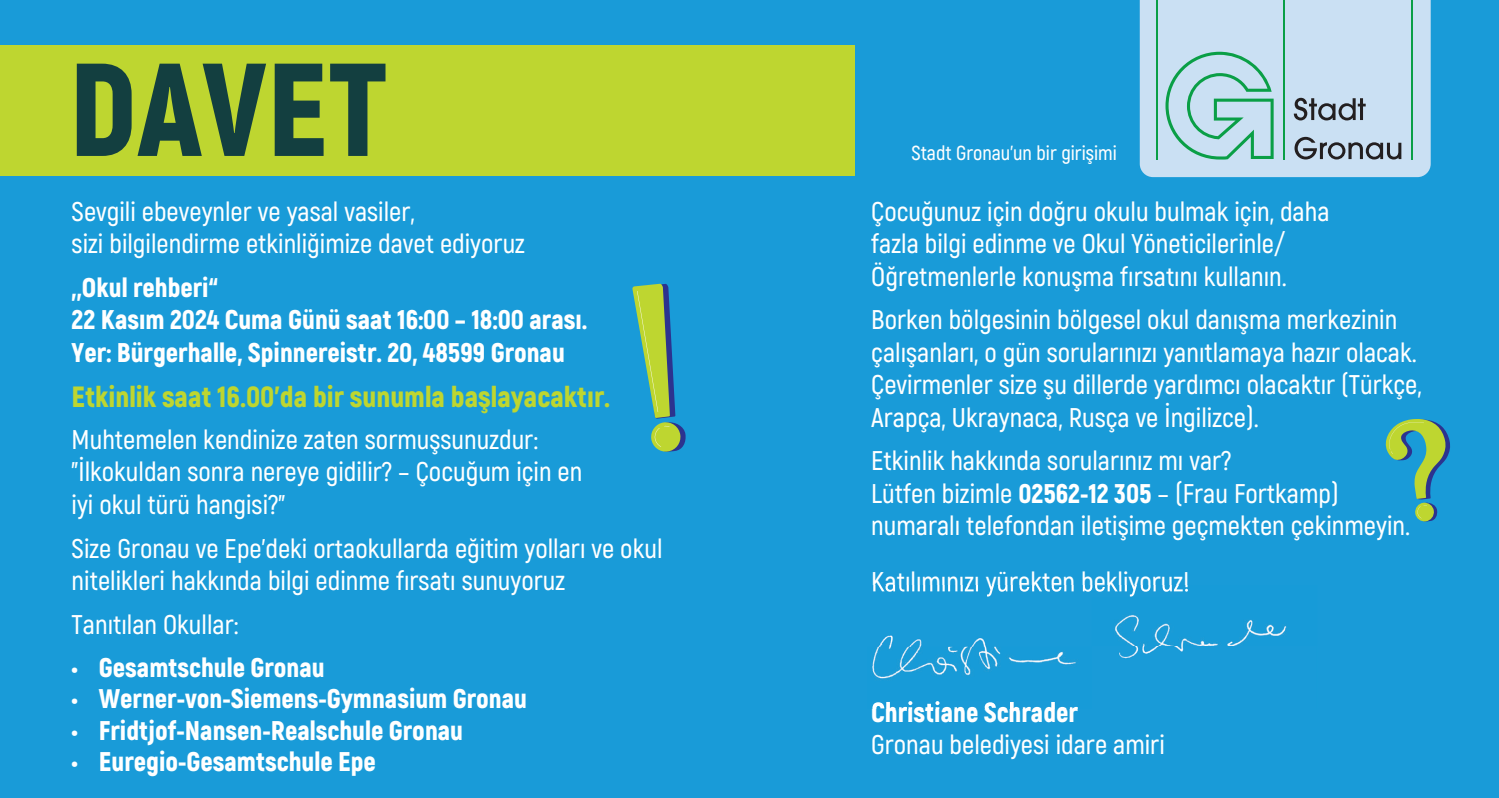
<style>
.page{position:relative;width:1499px;height:798px;background:#fff}
.page>*{position:absolute;margin:0;border:0;box-sizing:border-box;transform-origin:0 0}
.t1{font:900 131.62px "Akrobat";color:#133f40}
.t2{font:900 29.25px "Akrobat";color:#bed630}
.t3{font:600 27px/32.4px "Akrobat";color:#fff}
.t4{font:900 27px/32.4px "Akrobat";color:#fff}
.t5{font:600 20.25px "Akrobat";color:#fff}
.s1{font-weight:900}
</style>
<div class="page">
<div style="left:0;top:0;width:1499px;height:797px;background:#199bd8"></div>
<div style="left:0;top:45px;width:855px;height:130px;background:#bed630"></div>
<div style="left:1140px;top:0;width:291px;height:177px;background:#cae0f3"></div>
<svg style="left:632px;top:283px;width:54px;height:169px"></svg>
<img style="left:872px;top:596px;width:415px;height:83px">
<img style="left:873px;top:585px;width:315px;height:11px">
<img style="left:872px;top:701px;width:206px;height:7px">
<hr style="left:1156px;top:0;width:1px;height:159px;background:#0a9f46">
<hr style="left:1283px;top:0;width:2px;height:159px;background:#0a9f46">
<hr style="left:1411px;top:0;width:2px;height:159px;background:#0a9f46">
<svg style="left:1294px;top:98px;width:72px;height:22px;background:#8894a0"></svg>
<svg style="left:1165px;top:52px;width:108px;height:107px;background:#a9d4d5"></svg>
<svg style="left:1294px;top:137px;width:107px;height:22px;background:#93a0ad"></svg>
<svg style="left:1385px;top:419px;width:65px;height:103px"></svg>
<h1 class="t1" style="left:69px;top:24px;width:320px">DAVET</h1>
<p class="t3" style="left:72px;top:195px;width:455px">Sevgili ebeveynler ve yasal vasiler,<br>sizi bilgilendirme etkinliğimize davet ediyoruz</p>
<p class="t4" style="left:72px;top:271px;width:517px">„,Okul rehberi“<br>22 Kasım 2024 Cuma Günü saat 16:00 – 18:00 arası.<br>Yer: Bürgerhalle, Spinnereistr. 20, 48599 Gronau</p>
<p class="t2" style="left:72px;top:377px;width:540px">Etkinlik saat 16.00'da bir sunumla başlayacaktır.</p>
<p class="t3" style="left:72px;top:423px;width:512px">Muhtemelen kendinize zaten sormuşsunuzdur: "İlkokuldan sonra nereye gidilir? – Çocuğum için en iyi okul türü hangisi?”</p>
<p class="t3" style="left:72px;top:531px;width:592px">Size Gronau ve Epe'deki ortaokullarda eğitim yolları ve okul nitelikleri hakkında bilgi edinme fırsatı sunuyoruz</p>
<p class="t3" style="left:72px;top:607px;width:168px">Tanıtılan Okullar:</p>
<p class="t4" style="left:72px;top:650px;width:255px">• Gesamtschule Gronau</p>
<p class="t4" style="left:72px;top:682px;width:457px">• Werner-von-Siemens-Gymnasium Gronau</p>
<p class="t4" style="left:72px;top:713px;width:393px">• Fridtjof-Nansen-Realschule Gronau</p>
<p class="t4" style="left:72px;top:745px;width:306px">• Euregio-Gesamtschule Epe</p>
<p class="t5" style="left:911px;top:140px;width:207px">Stadt Gronau’un bir girişimi</p>
<p class="t3" style="left:871px;top:195px;width:460px">Çocuğunuz için doğru okulu bulmak için, daha fazla bilgi edinme ve Okul Yöneticilerinle/<br>Öğretmenlerle konuşma fırsatını kullanın.</p>
<p class="t3" style="left:871px;top:303px;width:552px">Borken bölgesinin bölgesel okul danışma merkezinin çalışanları, o gün sorularınızı yanıtlamaya hazır olacak.<br>Çevirmenler size şu dillerde yardımcı olacaktır (Türkçe, Arapça, Ukraynaca, Rusça ve İngilizce).</p>
<p class="t3" style="left:871px;top:444px;width:540px">Etkinlik hakkında sorularınız mı var?<br>Lütfen bizimle <span class="s1">02562-12 305</span> – (Frau Fortkamp) numaralı telefondan iletişime geçmekten çekinmeyin.</p>
<p class="t3" style="left:871px;top:565px;width:320px">Katılımınızı yürekten bekliyoruz!</p>
<p class="t4" style="left:871px;top:695px;width:208px">Christiane Schrader</p>
<p class="t3" style="left:871px;top:728px;width:295px">Gronau belediyesi idare amiri</p>
</div>
